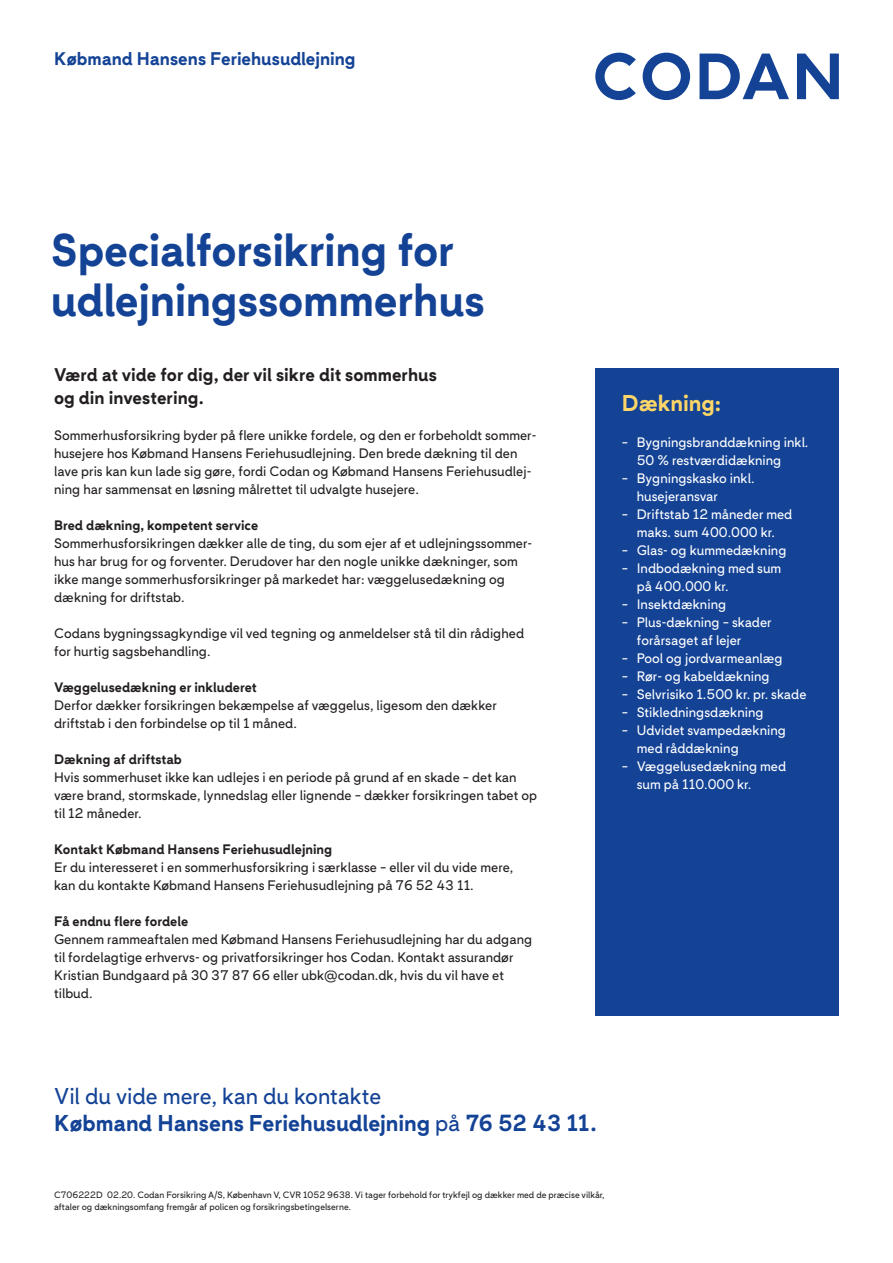
<style>
.page{position:relative;width:893px;height:1263px;background:#fff}
.page>*{position:absolute;margin:0;border:0;box-sizing:border-box;transform-origin:0 0}
.Faktaboks_Overskrift{font:700 45px/49.5px "Codan";letter-spacing:-.01em;color:#144396}
.t1{font:700 22.5px/27px "Codan";letter-spacing:-.005em;color:#144396}
.t2{font:700 22.5px "Codan";letter-spacing:-.005em;color:#fed667}
.Faktaboks_Overskrift-2{font:700 18px/22.5px "Codan";color:#231f20}
.t3{font:700 18px "Codan";color:#144396}
.Faktaboks_Overskrift-3{font:13.5px/18px "Codan";color:#231f20}
.t4{font:13.5px/18px "Codan";color:#fff}
.Faktaboks_Overskrift-4{font:700 13.5px "Codan";color:#231f20}
.t5{font:9px/12px "Codan";color:#231f20}
.s1{font-weight:400}
</style>
<div class="page">
<svg style="left:595px;top:53px;width:244px;height:47px"></svg>
<div style="left:595px;top:368px;width:244px;height:648px;background:#144396"></div>
<p class="t3" style="left:54px;top:48px;width:303px">Købmand Hansens Feriehusudlejning</p>
<p class="Faktaboks_Overskrift" style="left:51px;top:225px;width:436px">Specialforsikring for udlejningssommerhus</p>
<p class="Faktaboks_Overskrift-2" style="left:54px;top:363px;width:384px">Værd at vide for dig, der vil sikre dit sommerhus og din investering.</p>
<p class="Faktaboks_Overskrift-3" style="left:54px;top:426px;width:484px">Sommerhusforsikring byder på flere unikke fordele, og den er forbeholdt sommer&shy;husejere hos Købmand Hansens Feriehusudlejning. Den brede dækning til den lave pris kan kun lade sig gøre, fordi Codan og Købmand Hansens Feriehusudlej&shy;ning har sammensat en løsning målrettet til udvalgte husejere.</p>
<p class="Faktaboks_Overskrift-4" style="left:54px;top:517px;width:206px">Bred dækning, kompetent service</p>
<p class="Faktaboks_Overskrift-3" style="left:54px;top:534px;width:480px">Sommerhusforsikringen dækker alle de ting, du som ejer af et udlejningssommer&shy;hus har brug for og forventer. Derudover har den nogle unikke dækninger, som ikke mange sommerhusforsikringer på markedet har: væggelusedækning og dækning for driftstab.</p>
<p class="Faktaboks_Overskrift-3" style="left:54px;top:624px;width:471px">Codans bygningssagkyndige vil ved tegning og anmeldelser stå til din rådighed for hurtig sagsbehandling.</p>
<p class="Faktaboks_Overskrift-4" style="left:54px;top:679px;width:204px">Væggelusedækning er inkluderet</p>
<p class="Faktaboks_Overskrift-3" style="left:54px;top:696px;width:444px">Derfor dækker forsikringen bekæmpelse af væggelus, ligesom den dækker driftstab i den forbindelse op til 1 måned.</p>
<p class="Faktaboks_Overskrift-4" style="left:54px;top:751px;width:129px">Dækning af driftstab</p>
<p class="Faktaboks_Overskrift-3" style="left:54px;top:768px;width:484px">Hvis sommerhuset ikke kan udlejes i en periode på grund af en skade – det kan være brand, stormskade, lynnedslag eller lignende – dækker forsikringen tabet op til 12 måneder.</p>
<p class="Faktaboks_Overskrift-4" style="left:54px;top:841px;width:280px">Kontakt Købmand Hansens Feriehusudlejning</p>
<p class="Faktaboks_Overskrift-3" style="left:54px;top:858px;width:461px">Er du interesseret i en sommerhusforsikring i særklasse – eller vil du vide mere, kan du kontakte Købmand Hansens Feriehusudlejning på 76 52 43 11.</p>
<p class="Faktaboks_Overskrift-4" style="left:54px;top:913px;width:136px">Få endnu flere fordele</p>
<p class="Faktaboks_Overskrift-3" style="left:54px;top:930px;width:480px">Gennem rammeaftalen med Købmand Hansens Feriehusudlejning har du adgang til fordelagtige erhvervs- og privatforsikringer hos Codan. Kontakt assurandør Kristian Bundgaard på 30 37 87 66 eller ubk@codan.dk, hvis du vil have et tilbud.</p>
<p class="t2" style="left:622px;top:390px;width:101px">Dækning:</p>
<p class="t4" style="left:637px;top:433px;width:173px;text-indent:-15px">– Bygningsbranddækning inkl.<br>50 % restværdidækning</p>
<p class="t4" style="left:637px;top:469px;width:119px;text-indent:-15px">– Bygningskasko inkl. husejeransvar</p>
<p class="t4" style="left:622px;top:505px;width:172px;text-align:center">– Driftstab 12 måneder med maks. sum 400.000 kr.</p>
<p class="t4" style="left:622px;top:541px;width:166px">– Glas- og kummedækning</p>
<p class="t4" style="left:637px;top:559px;width:146px;text-indent:-15px">– Indbodækning med sum på 400.000 kr.</p>
<p class="t4" style="left:622px;top:595px;width:106px">– Insektdækning</p>
<p class="t4" style="left:637px;top:613px;width:137px;text-indent:-15px">– Plus-dækning – skader forårsaget af lejer</p>
<p class="t4" style="left:622px;top:649px;width:162px">– Pool og jordvarmeanlæg</p>
<p class="t4" style="left:622px;top:667px;width:149px">– Rør- og kabeldækning</p>
<p class="t4" style="left:622px;top:685px;width:186px">– Selvrisiko 1.500 kr. pr. skade</p>
<p class="t4" style="left:622px;top:703px;width:143px">– Stikledningsdækning</p>
<p class="t4" style="left:637px;top:721px;width:151px;text-indent:-15px">– Udvidet svampedækning med råddækning</p>
<p class="t4" style="left:637px;top:757px;width:151px;text-indent:-15px">– Væggelusedækning med sum på 110.000 kr.</p>
<p class="t1" style="left:54px;top:1083px;width:544px"><span class="s1">Vil du vide mere, kan du kontakte<br></span>Købmand Hansens Feriehusudlejning <span class="s1">på</span> 76 52 43 11.</p>
<p class="t5" style="left:54px;top:1189px;width:552px">C706222D 02.20. Codan Forsikring A/S, København V, CVR 1052 9638. Vi tager forbehold for trykfejl og dækker med de præcise vilkår, aftaler og dækningsomfang fremgår af policen og forsikringsbetingelserne.</p>
</div>
